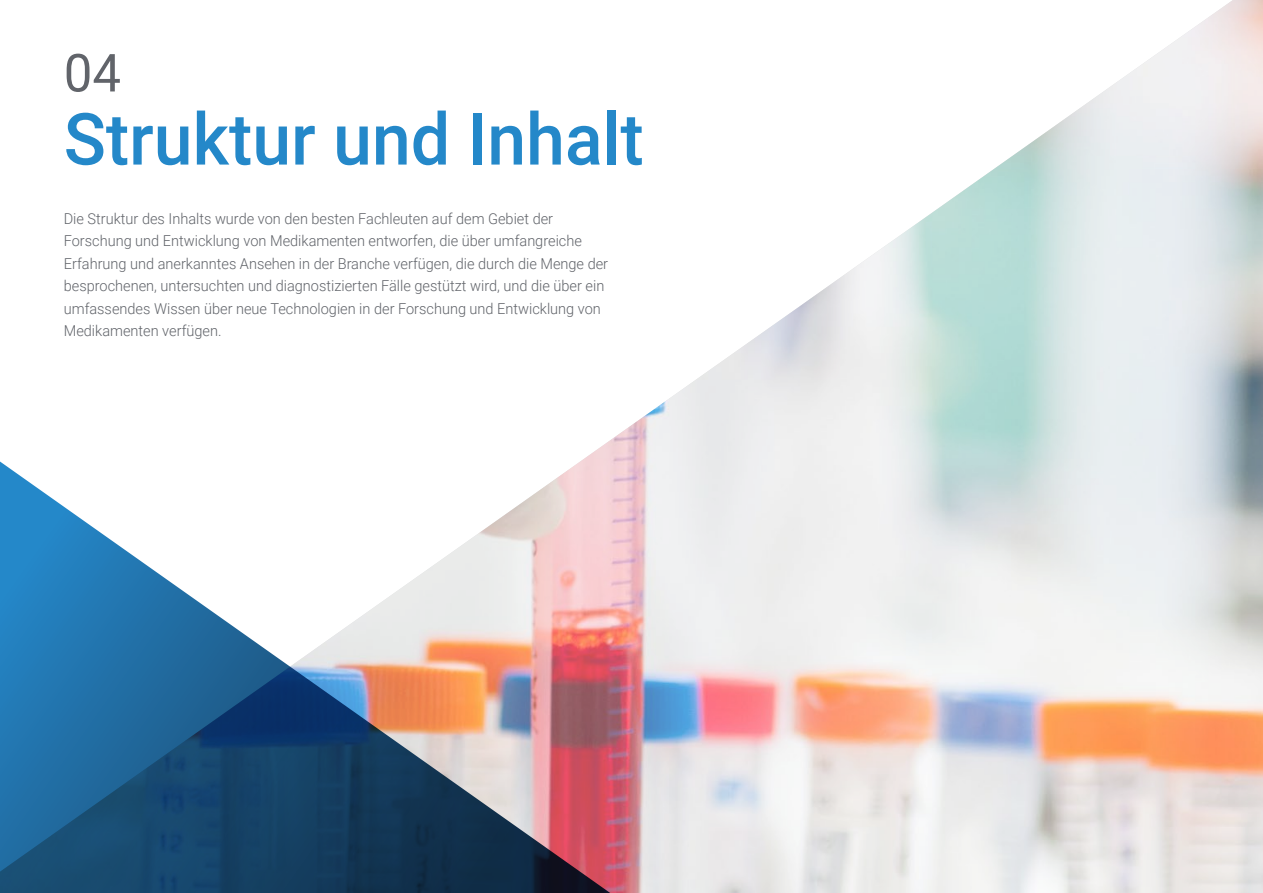
<style>
.page{position:relative;width:1263px;height:893px;background:#fff}
.page>*{position:absolute;margin:0;border:0;box-sizing:border-box;transform-origin:0 0}
.t1{font:500 72px "Roboto";color:#2488c9}
.t2{font:52.5px "Roboto";color:#61646a}
.t3{font:300 15px/22.5px "Roboto";color:#61646a}
</style>
<div class="page">
<img style="left:602px;top:0;width:661px;height:893px">
<svg style="left:0;top:446px;width:640px;height:447px"></svg>
<h2 class="t2" style="left:64px;top:36px;width:59px">04</h2>
<h1 class="t1" style="left:64px;top:89px;width:581px">Struktur und Inhalt</h1>
<p class="t3" style="left:64px;top:207px;width:546px">Die Struktur des Inhalts wurde von den besten Fachleuten auf dem Gebiet der Forschung und Entwicklung von Medikamenten entworfen, die über umfangreiche Erfahrung und anerkanntes Ansehen in der Branche verfügen, die durch die Menge der besprochenen, untersuchten und diagnostizierten Fälle gestützt wird, und die über ein umfassendes Wissen über neue Technologien in der Forschung und Entwicklung von Medikamenten verfügen.</p>
</div>
